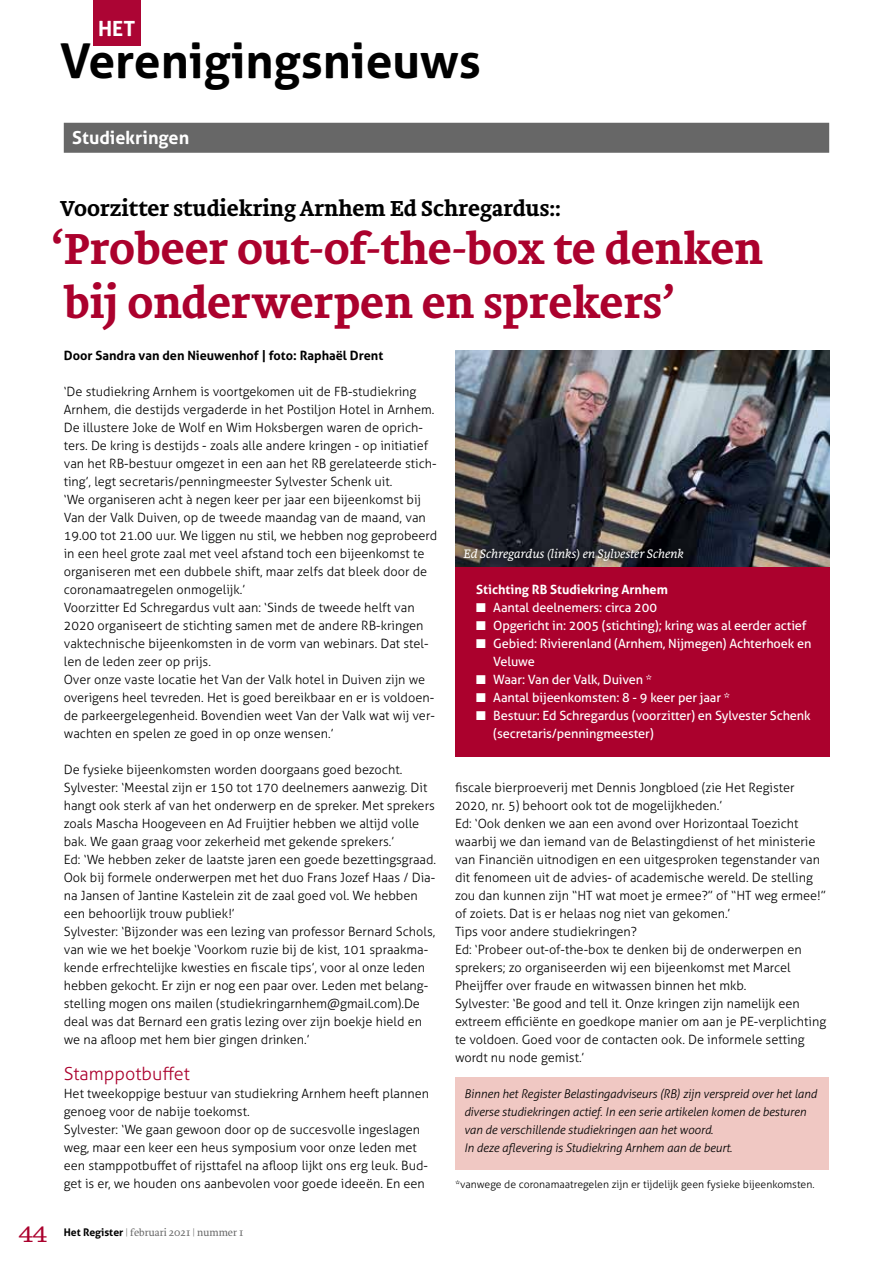
<style>
.page{position:relative;width:893px;height:1263px;background:#fff}
.page>*{position:absolute;margin:0;border:0;box-sizing:border-box;transform-origin:0 0}
.t1{font:700 48px "Aller";color:#000}
.t2{font:500 45px/54px "Brioni Text Std";color:#ab012d}
.t3{font:300 25.05px "Clarendon LT Std";color:#ab012d}
.t4{font:500 22.5px "Brioni Text Std";color:#000}
.t5{font:700 21px "Aller";color:#fff}
.t6{font:300 18px "Aller";color:#ab012d}
.t7{font:700 18px "Aller";color:#fff}
.t8{font:300 12.75px/18px "Aller";color:#000}
.t9{font:12.75px/18px "Aller";letter-spacing:-.01em;color:#fff}
.t10{font:700 12.75px "Aller";color:#000}
.t11{font:italic 300 12.75px "Brioni Text Std";color:#fff}
.t12{font:700 12.75px "Aller";color:#fff}
.t13{font:italic 300 12px/18px "Aller";letter-spacing:-.01em;color:#000}
.t14{font:300 10.5px "Aller";color:#000}
.t15{font:300 10.5px "Brioni Std";color:#676767}
.s1{font-family:"Aller";font-weight:700;color:#000}
</style>
<div class="page">
<div style="left:93px;top:0;width:47px;height:45px;background:#ac0534"></div>
<img style="left:455px;top:351px;width:374px;height:216px">
<div style="left:456px;top:540px;width:236px;height:30px;background:#000;opacity:.75"></div>
<div style="left:455px;top:1077px;width:374px;height:93px;background:#f0c8c3"></div>
<div style="left:455px;top:567px;width:374px;height:189px;background:#ab012d"></div>
<div style="left:64px;top:123px;width:765px;height:30px;background:#676767"></div>
<h3 class="t5" style="left:98px;top:15px;width:39px">HET</h3>
<h1 class="t1" style="left:60px;top:32px;width:422px">Verenigingsnieuws</h1>
<h3 class="t7" style="left:72px;top:127px;width:118px">Studiekringen</h3>
<h3 class="t4" style="left:60px;top:193px;width:502px">Voorzitter studiekring Arnhem Ed Schregardus::</h3>
<h2 class="t2" style="left:52px;top:222px;width:713px">‘Probeer out-of-the-box te denken bij onderwerpen en sprekers’</h2>
<p class="t10" style="left:64px;top:348px;width:321px">Door Sandra van den Nieuwenhof | foto: Raphaël Drent</p>
<p class="t8" style="left:64px;top:383px;width:375px">‘De studiekring Arnhem is voortgekomen uit de FB-studiekring Arnhem, die destijds vergaderde in het Postiljon Hotel in Arnhem.<br>De illustere Joke de Wolf en Wim Hoksbergen waren de oprich&shy;ters. De kring is destijds - zoals alle andere kringen - op initiatief van het RB-bestuur omgezet in een aan het RB gerelateerde stich&shy;ting’, legt secretaris/penningmeester Sylvester Schenk uit.<br>‘We organiseren acht à negen keer per jaar een bijeenkomst bij Van der Valk Duiven, op de tweede maandag van de maand, van 19.00 tot 21.00 uur. We liggen nu stil, we hebben nog geprobeerd in een heel grote zaal met veel afstand toch een bijeenkomst te organiseren met een dubbele shift, maar zelfs dat bleek door de coronamaatregelen onmogelijk.’<br>Voorzitter Ed Schregardus vult aan: ‘Sinds de tweede helft van 2020 organiseert de stichting samen met de andere RB-kringen vaktechnische bijeenkomsten in de vorm van webinars. Dat stel&shy;len de leden zeer op prijs.<br>Over onze vaste locatie het Van der Valk hotel in Duiven zijn we overigens heel tevreden. Het is goed bereikbaar en er is voldoen&shy;de parkeergelegenheid. Bovendien weet Van der Valk wat wij ver&shy;wachten en spelen ze goed in op onze wensen.’</p>
<p class="t8" style="left:64px;top:761px;width:374px">De fysieke bijeenkomsten worden doorgaans goed bezocht.<br>Sylvester: ‘Meestal zijn er 150 tot 170 deelnemers aanwezig. Dit hangt ook sterk af van het onderwerp en de spreker. Met sprekers zoals Mascha Hoogeveen en Ad Fruijtier hebben we altijd volle bak. We gaan graag voor zekerheid met gekende sprekers.’<br>Ed: ‘We hebben zeker de laatste jaren een goede bezettingsgraad.<br>Ook bij formele onderwerpen met het duo Frans Jozef Haas / Dia&shy;na Jansen of Jantine Kastelein zit de zaal goed vol. We hebben een behoorlijk trouw publiek!’<br>Sylvester: ‘Bijzonder was een lezing van professor Bernard Schols, van wie we het boekje ‘Voorkom ruzie bij de kist, 101 spraakma&shy;kende erfrechtelijke kwesties en fiscale tips’, voor al onze leden hebben gekocht. Er zijn er nog een paar over. Leden met belang&shy;stelling mogen ons mailen (studiekringarnhem@gmail.com). De deal was dat Bernard een gratis lezing over zijn boekje hield en we na afloop met hem bier gingen drinken.’</p>
<h3 class="t6" style="left:64px;top:1063px;width:128px">Stamppotbuffet</h3>
<p class="t8" style="left:64px;top:1084px;width:367px">Het tweekoppige bestuur van studiekring Arnhem heeft plannen genoeg voor de nabije toekomst.<br>Sylvester: ‘We gaan gewoon door op de succesvolle ingeslagen weg, maar een keer een heus symposium voor onze leden met een stamppotbuffet of rijsttafel na afloop lijkt ons erg leuk. Bud&shy;get is er, we houden ons aanbevolen voor goede ideeën. En een</p>
<p class="t11" style="left:464px;top:545px;width:222px">Ed Schregardus (links) en Sylvester Schenk</p>
<p class="t12" style="left:476px;top:582px;width:193px">Stichting RB Studiekring Arnhem</p>
<p class="t9" style="left:476px;top:598px;width:182px">■ Aantal deelnemers: circa 200</p>
<p class="t9" style="left:476px;top:616px;width:332px">■ Opgericht in: 2005 (stichting); kring was al eerder actief</p>
<p class="t9" style="left:493px;top:634px;width:320px;text-indent:-17px">■ Gebied: Rivierenland (Arnhem, Nijmegen) Achterhoek en<br>Veluwe</p>
<p class="t9" style="left:476px;top:670px;width:177px">■ Waar: Van der Valk, Duiven *</p>
<p class="t9" style="left:476px;top:688px;width:255px">■ Aantal bijeenkomsten: 8 - 9 keer per jaar *</p>
<p class="t9" style="left:493px;top:706px;width:319px;text-indent:-17px">■ Bestuur: Ed Schregardus (voorzitter) en Sylvester Schenk (secretaris/penningmeester)</p>
<p class="t8" style="left:455px;top:778px;width:373px">fiscale bierproeverij met Dennis Jongbloed (zie Het Register 2020, nr. 5) behoort ook tot de mogelijkheden.’<br>Ed: ‘Ook denken we aan een avond over Horizontaal Toezicht waarbij we dan iemand van de Belastingdienst of het ministerie van Financiën uitnodigen en een uitgesproken tegenstander van dit fenomeen uit de advies- of academische wereld. De stelling zou dan kunnen zijn “HT wat moet je ermee?” of “HT weg ermee!” of zoiets. Dat is er helaas nog niet van gekomen.’<br>Tips voor andere studiekringen?<br>Ed: ‘Probeer out-of-the-box te denken bij de onderwerpen en sprekers; zo organiseerden wij een bijeenkomst met Marcel Pheijffer over fraude en witwassen binnen het mkb.<br>Sylvester: ‘Be good and tell it. Onze kringen zijn namelijk een extreem efficiënte en goedkope manier om aan je PE-verplichting te voldoen. Goed voor de contacten ook. De informele setting wordt nu node gemist.’</p>
<p class="t13" style="left:464px;top:1085px;width:354px">Binnen het Register Belastingadviseurs (RB) zijn verspreid over het land diverse studiekringen actief. In een serie artikelen komen de besturen van de verschillende studiekringen aan het woord.<br>In deze aflevering is Studiekring Arnhem aan de beurt.</p>
<p class="t14" style="left:455px;top:1178px;width:361px">*vanwege de coronamaatregelen zijn er tijdelijk geen fysieke bijeenkomsten.</p>
<h3 class="t3" style="left:19px;top:1219px;width:31px">44</h3>
<p class="t15" style="left:64px;top:1225px;width:181px"><span class="s1">Het Register</span> | februari 2021 | nummer 1</p>
</div>
